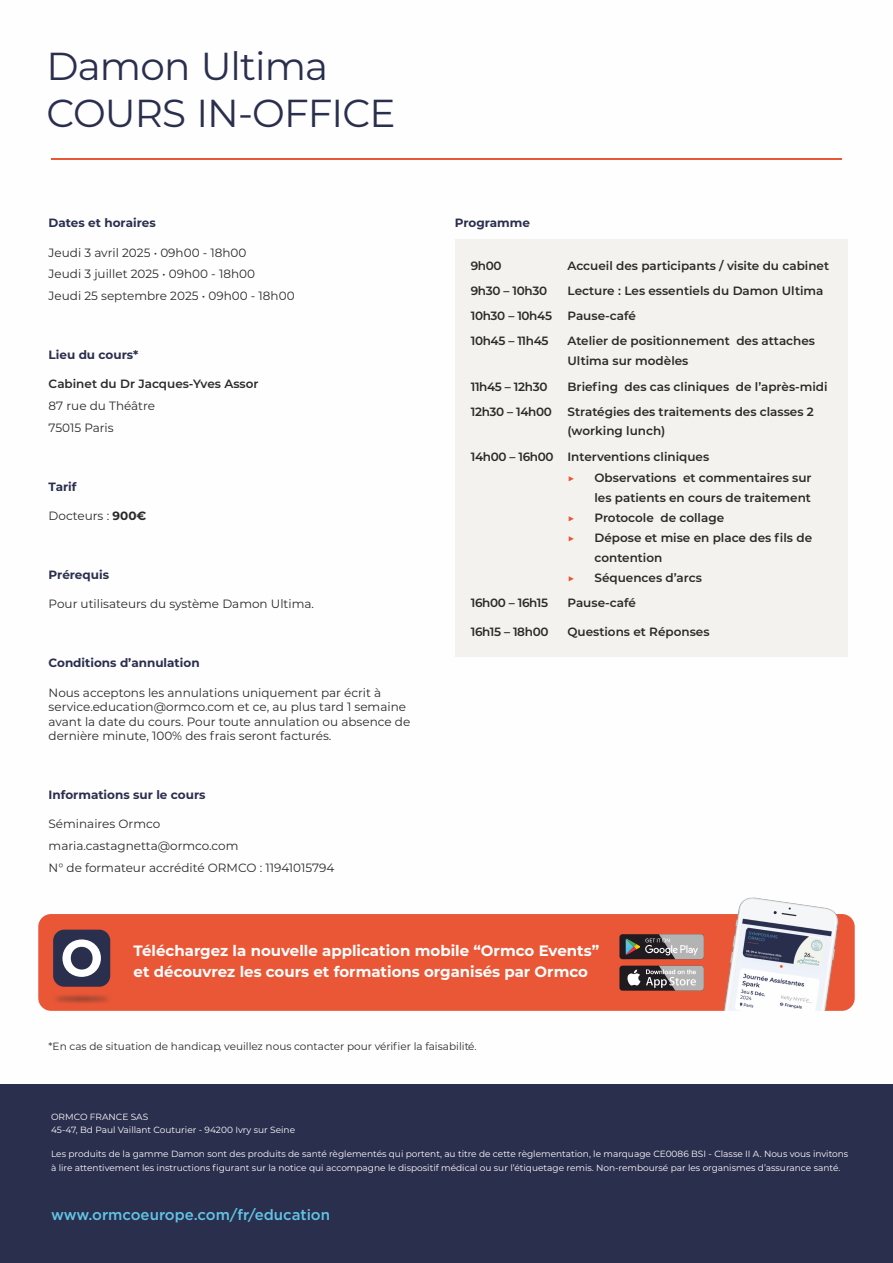
<style>
.page{position:relative;width:893px;height:1263px;background:#fff}
.page>*{position:absolute;margin:0;border:0;box-sizing:border-box;transform-origin:0 0}
.t1{font:39px/46.8px "Montserrat";letter-spacing:-.025em;color:#2b2f4e}
.t2{font:700 15px/20.7px "Montserrat";color:#fefefe}
.t3{font:500 15px "Gotham";color:#61c5e5}
.t4{font:12px/21.6px "Montserrat";color:#2b2a29}
.t5{font:600 12px/25px "Montserrat";color:#2b2a29}
.t6{font:700 12px "Montserrat";color:#2b2f4e}
.t7{font:600 12px/25px "Montserrat";letter-spacing:-.03em;color:#2b2a29}
.t8{font:600 12px "Montserrat";color:#ea5736}
.t9{font:10.5px "Montserrat";color:#2b2a29}
.t10{font:9px/12.5px "Montserrat";color:#fefefe}
.s1{font-weight:700}
</style>
<div class="page">
<div style="left:0;top:1084px;width:893px;height:179px;background:#2b2f4e"></div>
<hr style="left:51px;top:158px;width:791px;height:2px;background:#ea5736">
<div style="left:455px;top:239px;width:392px;height:418px;background:#f4f2ee"></div>
<div style="left:38px;top:914px;width:817px;height:97px;background:#ea5736;border-radius:13px"></div>
<div style="left:619px;top:934px;width:85px;height:25px;background:#1f1b20;border-radius:3px"></div>
<svg style="left:626px;top:934px;width:78px;height:25px"></svg>
<div style="left:619px;top:966px;width:85px;height:25px;background:#1f1b20;border-radius:3px"></div>
<svg style="left:627px;top:969px;width:13px;height:16px"></svg>
<svg style="left:646px;top:966px;width:58px;height:25px"></svg>
<div style="left:53px;top:930px;width:57px;height:57px;background:#2b2f4e;border-radius:11px"></div>
<svg style="left:62px;top:939px;width:39px;height:38px"></svg>
<img style="left:704px;top:897px;width:144px;height:114px">
<h1 class="t1" style="left:47px;top:43px;width:351px">Damon Ultima<br>COURS IN-OFFICE</h1>
<p class="t6" style="left:49px;top:216px;width:109px">Dates et horaires</p>
<p class="t4" style="left:49px;top:242px;width:247px">Jeudi 3 avril 2025 • 09h00 - 18h00<br>Jeudi 3 juillet 2025 • 09h00 - 18h00<br>Jeudi 25 septembre 2025 • 09h00 - 18h00</p>
<p class="t6" style="left:49px;top:347px;width:91px">Lieu du cours*</p>
<p class="t5" style="left:49px;top:371px;width:211px">Cabinet du Dr Jacques-Yves Assor</p>
<p class="t4" style="left:49px;top:395px;width:108px">87 rue du Théâtre<br>75015 Paris</p>
<p class="t6" style="left:49px;top:479px;width:29px">Tarif</p>
<p class="t4" style="left:49px;top:505px;width:99px">Docteurs : <span class="s1">900€</span></p>
<p class="t6" style="left:49px;top:567px;width:62px">Prérequis</p>
<p class="t4" style="left:49px;top:593px;width:267px">Pour utilisateurs du système Damon Ultima.</p>
<p class="t6" style="left:49px;top:656px;width:153px">Conditions d’annulation</p>
<p class="t4" style="left:49px;top:685px;width:363px;line-height:14.4px">Nous acceptons les annulations uniquement par écrit à service.education@ormco.com et ce, au plus tard 1 semaine avant la date du cours. Pour toute annulation ou absence de dernière minute, 100% des frais seront facturés.</p>
<p class="t6" style="left:49px;top:787px;width:158px">Informations sur le cours</p>
<p class="t4" style="left:49px;top:813px;width:287px">Séminaires Ormco maria.castagnetta@ormco.com<br>N° de formateur accrédité ORMCO : 11941015794</p>
<p class="t6" style="left:455px;top:216px;width:77px">Programme</p>
<p class="t7" style="left:471px;top:253px;width:83px">9h00<br>9h30 – 10h30<br>10h30 – 10h45<br>10h45 – 11h45</p>
<p class="t7" style="left:471px;top:374px;width:83px">11h45 – 12h30<br>12h30 – 14h00</p>
<p class="t7" style="left:471px;top:445px;width:84px">14h00 – 16h00</p>
<p class="t7" style="left:471px;top:590px;width:79px">16h00 – 16h15</p>
<p class="t7" style="left:471px;top:619px;width:79px">16h15 – 18h00</p>
<p class="t5" style="left:567px;top:253px;width:263px">Accueil des participants / visite du cabinet Lecture : Les essentiels du Damon Ultima Pause-café<br>Atelier de positionnement des attaches</p>
<p class="t5" style="left:567px;top:347px;width:262px;line-height:25.5px">Ultima sur modèles<br>Briefing des cas cliniques de l’après-midi<br>Stratégies des traitements des classes 2</p>
<p class="t5" style="left:567px;top:418px;width:143px;line-height:26px">(working lunch)<br>Interventions cliniques</p>
<p class="t8" style="left:567px;top:471px;width:9px">▶</p>
<p class="t5" style="left:594px;top:468px;width:219px;line-height:19.8px">Observations et commentaires sur les patients en cours de traitement</p>
<p class="t8" style="left:567px;top:510px;width:9px">▶</p>
<p class="t5" style="left:594px;top:505px;width:131px">Protocole de collage</p>
<p class="t8" style="left:567px;top:530px;width:9px">▶</p>
<p class="t5" style="left:594px;top:528px;width:219px;line-height:19.8px">Dépose et mise en place des fils de contention</p>
<p class="t8" style="left:567px;top:570px;width:9px">▶</p>
<p class="t5" style="left:567px;top:564px;width:136px;line-height:25.5px;text-indent:27px">Séquences d’arcs<br>Pause-café</p>
<p class="t5" style="left:567px;top:619px;width:144px">Questions et Réponses</p>
<p class="t2" style="left:134px;top:941px;width:467px">Téléchargez la nouvelle application mobile “Ormco Events” et découvrez les cours et formations organisés par Ormco</p>
<p class="t9" style="left:49px;top:1040px;width:430px">*En cas de situation de handicap, veuillez nous contacter pour vérifier la faisabilité.</p>
<p class="t10" style="left:51px;top:1111px;width:246px">ORMCO FRANCE SAS<br>45-47, Bd Paul Vaillant Couturier - 94200 Ivry sur Seine</p>
<p class="t10" style="left:51px;top:1147px;width:799px;line-height:13.5px">Les produits de la gamme Damon sont des produits de santé règlementés qui portent, au titre de cette règlementation, le marquage CE0086 BSI - Classe II A. Nous vous invitons à lire attentivement les instructions figurant sur la notice qui accompagne le dispositif médical ou sur l’étiquetage remis. Non-remboursé par les organismes d’assurance santé.</p>
<p class="t3" style="left:51px;top:1208px;width:281px">www.ormcoeurope.com/fr/education</p>
</div>
